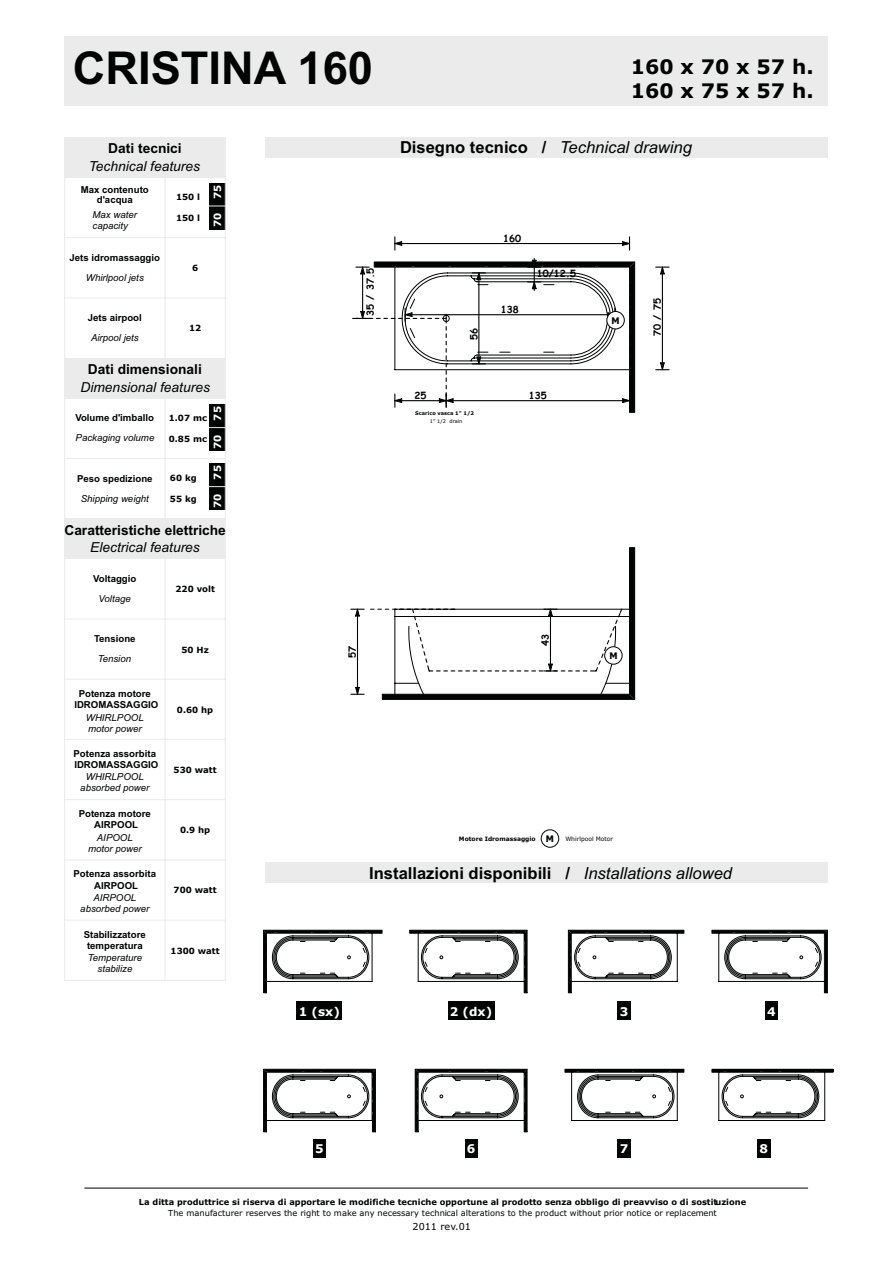
<style>
.page{position:relative;width:893px;height:1263px;background:#fff}
.page>*{position:absolute;margin:0;border:0;box-sizing:border-box;transform-origin:0 0}
.t1{font:700 45.3px "Arial";color:#010202}
.t2{font:700 20.1px "Verdana";color:#010202}
.t3{font:700 16.5px "Arial";color:#010202}
.t4{font:italic 16.5px "Arial";color:#010202}
.t5{font:italic 13.8px "Arial";color:#010202}
.t6{font:700 13.8px "Arial";color:#010202}
.t7{font:700 12px "Verdana";color:#fff}
.t8{font:700 10.05px "Verdana";color:#fff}
.t9{font:700 9.75px "Comic Sans MS";color:#010202}
.t10{font:700 9.6px/11.1px "Arial";color:#010202;text-align:center}
.t11{font:italic 9.6px/11.1px "Arial";color:#010202;text-align:center}
.t12{font:9.6px "Verdana";color:#010202}
.t13{font:700 9.15px "Tahoma";color:#010202}
.t14{font:700 8.55px "Verdana";color:#010202}
.t15{font:700 8.25px "Verdana";color:#010202}
.t16{font:8.25px "Verdana";color:#010202}
.t17{font:700 6px "Verdana";color:#010202}
.t18{font:6px "Verdana";color:#010202}
.t19{font:700 5.1px "Verdana";color:#010202}
.t20{font:5.1px "Verdana";color:#010202}
.s1{font-weight:700;font-style:normal}
.s2{font-weight:400;font-style:italic}
</style>
<div class="page">
<div style="left:209px;top:404px;width:16px;height:47px;background:#010202"></div>
<div style="left:209px;top:463px;width:16px;height:47px;background:#010202"></div>
<div style="left:209px;top:183px;width:16px;height:46px;background:#010202"></div>
<div style="left:711px;top:1069px;width:122px;height:3px;border:1px solid #010202"></div>
<div style="left:564px;top:1069px;width:120px;height:3px;border:1px solid #010202"></div>
<div style="left:265px;top:863px;width:562px;height:20px;background:#ebebec"></div>
<div style="left:65px;top:36px;width:762px;height:69px;background:#ebebec"></div>
<div style="left:265px;top:137px;width:562px;height:20px;background:#ebebec"></div>
<div style="left:65px;top:137px;width:160px;height:40px;background:#ebebec"></div>
<div style="left:65px;top:358px;width:160px;height:40px;background:#ebebec"></div>
<div style="left:65px;top:519px;width:160px;height:40px;background:#ebebec"></div>
<hr style="left:85px;top:1188px;width:722px;height:1px;background:#010202">
<hr style="left:65px;top:237px;width:160px;height:1px;background:#ebebec">
<hr style="left:65px;top:298px;width:160px;height:1px;background:#ebebec">
<hr style="left:65px;top:458px;width:160px;height:1px;background:#ebebec">
<hr style="left:65px;top:980px;width:160px;height:1px;background:#ebebec">
<hr style="left:64px;top:137px;width:1px;height:904px;background:#ebebec">
<hr style="left:65px;top:619px;width:160px;height:1px;background:#ebebec">
<hr style="left:65px;top:679px;width:160px;height:1px;background:#ebebec">
<hr style="left:65px;top:739px;width:160px;height:1px;background:#ebebec">
<hr style="left:65px;top:799px;width:160px;height:1px;background:#ebebec">
<hr style="left:65px;top:860px;width:160px;height:1px;background:#ebebec">
<hr style="left:65px;top:920px;width:160px;height:1px;background:#ebebec">
<hr style="left:225px;top:137px;width:1px;height:904px;background:#ebebec">
<hr style="left:165px;top:559px;width:1px;height:482px;background:#ebebec">
<hr style="left:165px;top:398px;width:1px;height:121px;background:#ebebec">
<hr style="left:165px;top:177px;width:1px;height:181px;background:#ebebec">
<svg style="left:415px;top:1069px;width:112px;height:63px"></svg>
<svg style="left:570px;top:1071px;width:108px;height:50px"></svg>
<svg style="left:409px;top:930px;width:118px;height:63px"></svg>
<svg style="left:717px;top:1071px;width:109px;height:50px"></svg>
<svg style="left:263px;top:930px;width:119px;height:63px"></svg>
<svg style="left:263px;top:1069px;width:113px;height:63px"></svg>
<svg style="left:711px;top:930px;width:116px;height:63px"></svg>
<svg style="left:568px;top:930px;width:116px;height:63px"></svg>
<svg style="left:208px;top:427px;width:17px;height:1px"></svg>
<svg style="left:208px;top:486px;width:17px;height:1px"></svg>
<svg style="left:209px;top:206px;width:17px;height:1px"></svg>
<hr style="left:661px;top:274px;width:2px;height:89px;background:#010202">
<svg style="left:655px;top:362px;width:14px;height:8px"></svg>
<svg style="left:655px;top:267px;width:14px;height:7px"></svg>
<hr style="left:401px;top:243px;width:221px;height:1px;background:#010202">
<svg style="left:394px;top:237px;width:8px;height:13px"></svg>
<svg style="left:622px;top:237px;width:8px;height:13px"></svg>
<div style="left:464px;top:1139px;width:13px;height:19px;background:#010202"></div>
<div style="left:313px;top:1139px;width:13px;height:19px;background:#010202"></div>
<div style="left:617px;top:1139px;width:13px;height:19px;background:#010202"></div>
<div style="left:757px;top:1139px;width:13px;height:19px;background:#010202"></div>
<div style="left:297px;top:1001px;width:45px;height:19px;background:#010202"></div>
<div style="left:447px;top:1001px;width:47px;height:19px;background:#010202"></div>
<div style="left:765px;top:1001px;width:13px;height:19px;background:#010202"></div>
<div style="left:617px;top:1001px;width:13px;height:19px;background:#010202"></div>
<svg style="left:351px;top:258px;width:284px;height:590px"></svg>
<div style="left:64px;top:981px;width:162px;height:60px;background:#fff"></div>
<h1 class="t1" style="left:73px;top:51px;width:302px">CRISTINA 160</h1>
<h3 class="t6" style="left:108px;top:143px;width:75px">Dati tecnici</h3>
<h3 class="t5" style="left:89px;top:161px;width:113px">Technical features</h3>
<p class="t10" style="left:81px;top:185px;width:69px">Max contenuto d'acqua</p>
<p class="t11" style="left:93px;top:210px;width:46px;text-align:left">Max water capacity</p>
<p class="t10" style="left:70px;top:253px;width:92px">Jets idromassaggio</p>
<p class="t11" style="left:86px;top:273px;width:59px">Whirlpool jets</p>
<p class="t10" style="left:88px;top:313px;width:56px">Jets airpool</p>
<p class="t11" style="left:91px;top:333px;width:49px">Airpool jets</p>
<p class="t14" style="left:176px;top:193px;width:26px">150 l</p>
<p class="t14" style="left:176px;top:214px;width:26px">150 l</p>
<p class="t14" style="left:192px;top:265px;width:8px">6</p>
<p class="t14" style="left:189px;top:325px;width:14px">12</p>
<p class="t8" style="left:213px;top:199px;width:16px;rotate:-90deg">75</p>
<p class="t8" style="left:213px;top:227px;width:16px;rotate:-90deg">70</p>
<h3 class="t6" style="left:88px;top:364px;width:116px">Dati dimensionali</h3>
<h3 class="t5" style="left:80px;top:382px;width:131px">Dimensional features</h3>
<p class="t10" style="left:75px;top:413px;width:80px">Volume d'imballo</p>
<p class="t11" style="left:76px;top:433px;width:80px">Packaging volume</p>
<p class="t10" style="left:77px;top:474px;width:77px">Peso spedizione</p>
<p class="t11" style="left:81px;top:494px;width:69px">Shipping weight</p>
<p class="t8" style="left:213px;top:421px;width:16px;rotate:-90deg">75</p>
<p class="t14" style="left:169px;top:415px;width:40px">1.07 mc</p>
<p class="t14" style="left:169px;top:435px;width:40px">0.85 mc</p>
<p class="t14" style="left:170px;top:475px;width:28px">60 kg</p>
<p class="t14" style="left:170px;top:496px;width:28px">55 kg</p>
<p class="t8" style="left:213px;top:449px;width:16px;rotate:-90deg">70</p>
<p class="t8" style="left:213px;top:480px;width:16px;rotate:-90deg">75</p>
<p class="t8" style="left:213px;top:508px;width:16px;rotate:-90deg">70</p>
<h3 class="t6" style="left:64px;top:525px;width:163px">Caratteristiche elettriche</h3>
<h3 class="t5" style="left:90px;top:542px;width:111px">Electrical features</h3>
<p class="t10" style="left:93px;top:574px;width:45px">Voltaggio</p>
<p class="t11" style="left:98px;top:594px;width:34px">Voltage</p>
<p class="t10" style="left:94px;top:634px;width:43px">Tensione</p>
<p class="t11" style="left:98px;top:654px;width:35px">Tension</p>
<p class="t10" style="left:74px;top:689px;width:86px">Potenza motore<br>IDROMASSAGGIO</p>
<p class="t11" style="left:86px;top:713px;width:59px;text-align:left">WHIRLPOOL motor power</p>
<p class="t10" style="left:74px;top:749px;width:86px;text-align:left">Potenza assorbita<br>IDROMASSAGGIO</p>
<p class="t11" style="left:80px;top:772px;width:71px">WHIRLPOOL absorbed power</p>
<p class="t10" style="left:79px;top:809px;width:74px">Potenza motore<br>AIRPOOL</p>
<p class="t11" style="left:88px;top:833px;width:55px">AIPOOL motor power</p>
<p class="t14" style="left:175px;top:586px;width:41px">220 volt</p>
<p class="t14" style="left:181px;top:646px;width:29px">50 Hz</p>
<p class="t14" style="left:177px;top:706px;width:38px">0.60 hp</p>
<p class="t14" style="left:174px;top:766px;width:45px">530 watt</p>
<p class="t14" style="left:180px;top:827px;width:32px">0.9 hp</p>
<p class="t9" style="left:366px;top:316px;width:49px;rotate:-90deg">35 / 37.5</p>
<p class="t9" style="left:348px;top:658px;width:13px;rotate:-90deg">57</p>
<h2 class="t2" style="left:631px;top:58px;width:184px">160 x 70 x 57 h.</h2>
<h2 class="t2" style="left:631px;top:83px;width:184px">160 x 75 x 57 h.</h2>
<h3 class="t4" style="left:400px;top:141px;width:293px"><span class="s1">Disegno tecnico /</span> Technical drawing</h3>
<p class="t9" style="left:469px;top:340px;width:13px;rotate:-90deg">56</p>
<p class="t9" style="left:503px;top:234px;width:19px">160</p>
<p class="t9" style="left:501px;top:305px;width:19px">138</p>
<p class="t9" style="left:537px;top:270px;width:41px">10/12.5</p>
<p class="t9" style="left:414px;top:391px;width:13px">25</p>
<p class="t9" style="left:529px;top:391px;width:19px">135</p>
<p class="t19" style="left:415px;top:411px;width:60px">Scarico vasca 1" 1/2</p>
<p class="t20" style="left:430px;top:419px;width:34px">1" 1/2 drain</p>
<p class="t13" style="left:611px;top:317px;width:10px">M</p>
<p class="t9" style="left:653px;top:336px;width:39px;rotate:-90deg">70 / 75</p>
<p class="t9" style="left:541px;top:646px;width:13px;rotate:-90deg">43</p>
<p class="t13" style="left:609px;top:652px;width:10px">M</p>
<p class="t13" style="left:546px;top:835px;width:10px">M</p>
<p class="t17" style="left:459px;top:836px;width:78px">Motore Idromassaggio</p>
<p class="t18" style="left:565px;top:836px;width:49px">Whirlpool Motor</p>
<p class="t10" style="left:74px;top:869px;width:84px">Potenza assorbita<br>AIRPOOL</p>
<p class="t11" style="left:80px;top:893px;width:71px">AIRPOOL absorbed power</p>
<p class="t10" style="left:84px;top:930px;width:64px">Stabilizzatore temperatura</p>
<p class="t11" style="left:88px;top:953px;width:56px">Temperature stabilize</p>
<p class="t14" style="left:174px;top:887px;width:45px">700 watt</p>
<p class="t14" style="left:171px;top:947px;width:51px">1300 watt</p>
<h3 class="t3" style="left:369px;top:867px;width:364px">Installazioni disponibili / <span class="s2">Installations allowed</span></h3>
<p class="t7" style="left:299px;top:1006px;width:43px">1 (sx)</p>
<p class="t7" style="left:450px;top:1006px;width:44px">2 (dx)</p>
<p class="t7" style="left:620px;top:1006px;width:10px">3</p>
<p class="t7" style="left:767px;top:1006px;width:10px">4</p>
<p class="t7" style="left:315px;top:1144px;width:10px">5</p>
<p class="t7" style="left:467px;top:1144px;width:10px">6</p>
<p class="t7" style="left:620px;top:1144px;width:10px">7</p>
<p class="t7" style="left:759px;top:1144px;width:10px">8</p>
<p class="t15" style="left:139px;top:1199px;width:608px">La ditta produttrice si riserva di apportare le modifiche tecniche opportune al prodotto senza obbligo di preavviso o di sostituzione</p>
<p class="t16" style="left:168px;top:1210px;width:550px">The manufacturer reserves the right to make any necessary technical alterations to the product without prior notice or replacement</p>
<p class="t12" style="left:412px;top:1223px;width:60px">2011 rev.01</p>
</div>
